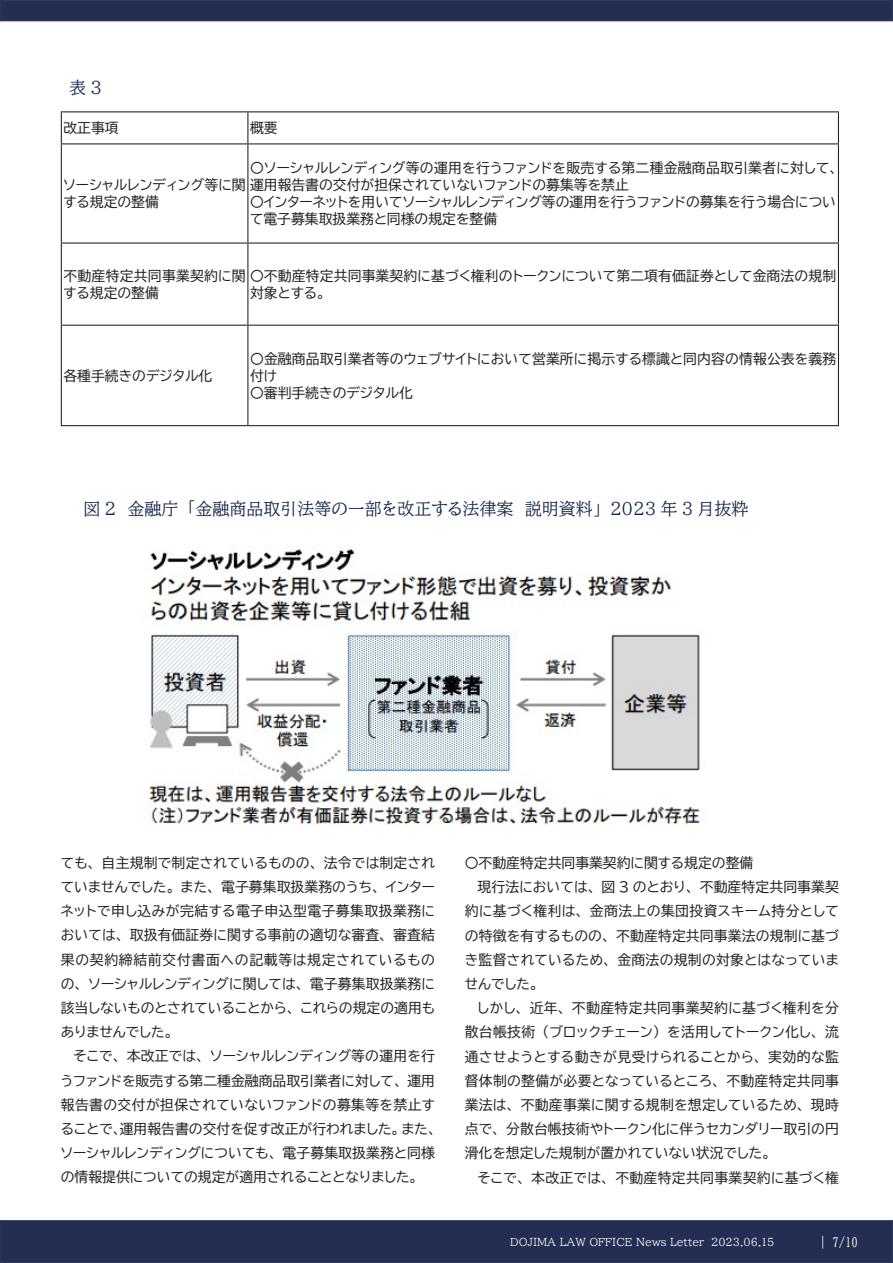
<style>
.page{position:relative;width:893px;height:1263px;background:#fff}
.page>*{position:absolute;margin:0;border:0;box-sizing:border-box;transform-origin:0 0}
.t1{font:16.95px "BIZ UDP Mincho Medium";color:#122647}
.t2{font:13.8px/24.2px "BIZ UDP Gothic";letter-spacing:.01em;color:#231f20}
.t3{font:13.8px "BIZ UDP Gothic";letter-spacing:.03em;color:#231f20}
.t4{font:13.8px "BIZ UDP Gothic";letter-spacing:.035em;color:#231f20}
.t5{font:12.75px "BIZ UD Mincho Medium";color:#fff}
.t6{font:10.65px "BIZ UDP Mincho Medium";color:#fff}
</style>
<div class="page">
<div style="left:0;top:1220px;width:893px;height:43px;background:#232e52;border:1px solid #232e52"></div>
<div style="left:0;top:0;width:893px;height:21px;background:#232e52;border:1px solid #232e52"></div>
<hr style="left:61px;top:111px;width:187px;height:1px;background:#231f20">
<hr style="left:61px;top:112px;width:1px;height:31px;background:#231f20">
<hr style="left:248px;top:111px;width:591px;height:1px;background:#231f20">
<hr style="left:247px;top:112px;width:1px;height:31px;background:#231f20">
<hr style="left:838px;top:112px;width:1px;height:31px;background:#231f20">
<hr style="left:61px;top:143px;width:187px;height:1px;background:#231f20">
<hr style="left:61px;top:144px;width:1px;height:98px;background:#231f20">
<hr style="left:248px;top:143px;width:591px;height:1px;background:#231f20">
<hr style="left:247px;top:144px;width:1px;height:98px;background:#231f20">
<hr style="left:838px;top:144px;width:1px;height:98px;background:#231f20">
<hr style="left:61px;top:242px;width:187px;height:2px;background:#231f20">
<hr style="left:61px;top:244px;width:1px;height:81px;background:#231f20">
<hr style="left:248px;top:242px;width:591px;height:2px;background:#231f20">
<hr style="left:247px;top:244px;width:1px;height:81px;background:#231f20">
<hr style="left:838px;top:244px;width:1px;height:81px;background:#231f20">
<hr style="left:61px;top:325px;width:187px;height:1px;background:#231f20">
<hr style="left:61px;top:326px;width:1px;height:99px;background:#231f20">
<hr style="left:248px;top:325px;width:591px;height:1px;background:#231f20">
<hr style="left:247px;top:326px;width:1px;height:99px;background:#231f20">
<hr style="left:838px;top:326px;width:1px;height:99px;background:#231f20">
<hr style="left:61px;top:425px;width:187px;height:1px;background:#231f20">
<hr style="left:248px;top:425px;width:591px;height:1px;background:#231f20">
<img style="left:148px;top:549px;width:552px;height:276px">
<p class="t1" style="left:69px;top:79px;width:34px">表 3</p>
<p class="t2" style="left:63px;top:116px;width:57px">改正事項</p>
<p class="t2" style="left:250px;top:116px;width:29px">概要</p>
<p class="t2" style="left:250px;top:156px;width:589px">〇ソーシャルレンディング等の運用を行うファンドを販売する第二種金融商品取引業者に対して、</p>
<p class="t2" style="left:250px;top:194px;width:588px;line-height:17px">〇インターネットを用いてソーシャルレンディング等の運用を行うファンドの募集を行う場合について電子募集取扱業務と同様の規定を整備</p>
<p class="t2" style="left:63px;top:176px;width:567px;line-height:17px">ソーシャルレンディング等に関運用報告書の交付が担保されていないファンドの募集等を禁止する規定の整備</p>
<p class="t2" style="left:63px;top:267px;width:774px;line-height:17px">不動産特定共同事業契約に関〇不動産特定共同事業契約に基づく権利のトークンについて第二項有価証券として金商法の規制する規定の整備</p>
<p class="t2" style="left:250px;top:281px;width:77px">対象とする。</p>
<p class="t2" style="left:63px;top:363px;width:150px">各種手続きのデジタル化</p>
<p class="t2" style="left:250px;top:350px;width:588px;line-height:17px">〇金融商品取引業者等のウェブサイトにおいて営業所に掲示する標識と同内容の情報公表を義務付け<br>〇審判手続きのデジタル化</p>
<p class="t1" style="left:83px;top:500px;width:667px">図 2　金融庁「金融商品取引法等の一部を改正する法律案　説明資料」 2023 年 3 月抜粋</p>
<p class="t2" style="left:61px;top:850px;width:376px;text-align:justify">ても、自主規制で制定されているものの、法令では制定されていませんでした。また、電子募集取扱業務のうち、インターネットで申し込みが完結する電子申込型電子募集取扱業務においては、取扱有価証券に関する事前の適切な審査、審査結果の契約締結前交付書面への記載等は規定されているものの、ソーシャルレンディングに関しては、電子募集取扱業務に該当しないものとされていることから、これらの規定の適用もありませんでした。</p>
<p class="t2" style="left:61px;top:1044px;width:377px;text-align:justify;text-indent:13px">そこで、本改正では、ソーシャルレンディング等の運用を行うファンドを販売する第二種金融商品取引業者に対して、運用報告書の交付が担保されていないファンドの募集等を禁止することで、運用報告書の交付を促す改正が行われました。また、ソーシャルレンディングについても、電子募集取扱業務と同様の情報提供についての規定が適用されることとなりました。</p>
<p class="t2" style="left:465px;top:850px;width:290px">〇不動産特定共同事業契約に関する規定の整備</p>
<p class="t2" style="left:477px;top:875px;width:363px">現行法においては、図 3 のとおり、不動産特定共同事業契</p>
<p class="t3" style="left:465px;top:904px;width:376px">約に基づく権利は、金商法上の集団投資スキーム持分として</p>
<p class="t2" style="left:465px;top:923px;width:376px">の特徴を有するものの、不動産特定共同事業法の規制に基づ</p>
<p class="t2" style="left:465px;top:947px;width:376px">き監督されているため、金商法の規制の対象とはなっていま</p>
<p class="t2" style="left:465px;top:972px;width:75px">せんでした。</p>
<p class="t3" style="left:477px;top:1001px;width:363px">しかし、近年、不動産特定共同事業契約に基づく権利を分</p>
<p class="t2" style="left:465px;top:1020px;width:376px">散台帳技術（ブロックチェーン）を活用してトークン化し、流</p>
<p class="t4" style="left:465px;top:1049px;width:376px">通させようとする動きが見受けられることから、実効的な監</p>
<p class="t2" style="left:465px;top:1068px;width:376px">督体制の整備が必要となっているところ、不動産特定共同事</p>
<p class="t2" style="left:465px;top:1093px;width:376px">業法は、不動産事業に関する規制を想定しているため、現時</p>
<p class="t2" style="left:465px;top:1117px;width:376px">点で、分散台帳技術やトークン化に伴うセカンダリー取引の円</p>
<p class="t2" style="left:465px;top:1141px;width:307px">滑化を想定した規制が置かれていない状況でした。</p>
<p class="t2" style="left:477px;top:1165px;width:363px">そこで、本改正では、不動産特定共同事業契約に基づく権</p>
<p class="t6" style="left:510px;top:1236px;width:266px">DOJIMA LAW OFFICE News Letter 2023.06.15</p>
<p class="t5" style="left:816px;top:1235px;width:43px">｜ 7/10</p>
</div>
